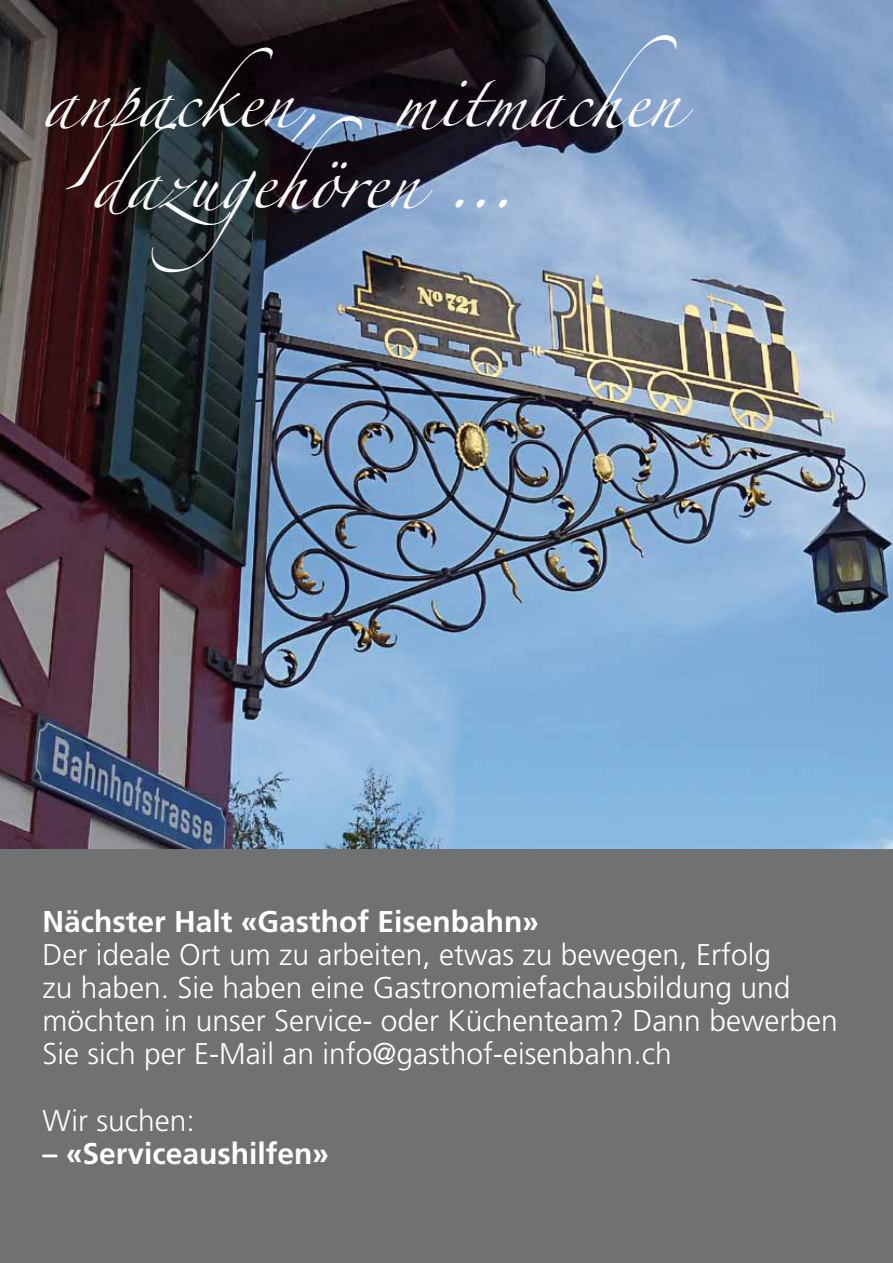
<style>
.page{position:relative;width:893px;height:1263px;background:#fff}
.page>*{position:absolute;margin:0;border:0;box-sizing:border-box;transform-origin:0 0}
.t1{font:49.5px/81px "Zapfino";color:#fff}
.t2{font:300 30px/33px "Frutiger";color:#fff}
.t3{font:700 30px "Frutiger";color:#fff}
</style>
<div class="page">
<img style="left:0;top:0;width:893px;height:850px">
<div style="left:0;top:850px;width:893px;height:413px;background:#707172"></div>
<h1 class="t1" style="left:92px;top:69px;width:590px;text-indent:302px">mitmachen dazugehören …</h1>
<h1 class="t1" style="left:43px;top:69px;width:279px">anpacken,</h1>
<p class="t3" style="left:43px;top:904px;width:498px">Nächster Halt «Gasthof Eisenbahn»</p>
<p class="t2" style="left:43px;top:938px;width:797px">Der ideale Ort um zu arbeiten, etwas zu bewegen, Erfolg<br>zu haben. Sie haben eine Gastronomiefachausbildung und möchten in unser Service- oder Küchenteam? Dann bewerben Sie sich per E-Mail an info@gasthof-eisenbahn.ch</p>
<p class="t2" style="left:43px;top:1103px;width:154px">Wir suchen:</p>
<p class="t3" style="left:43px;top:1135px;width:288px">– «Serviceaushilfen»</p>
</div>
